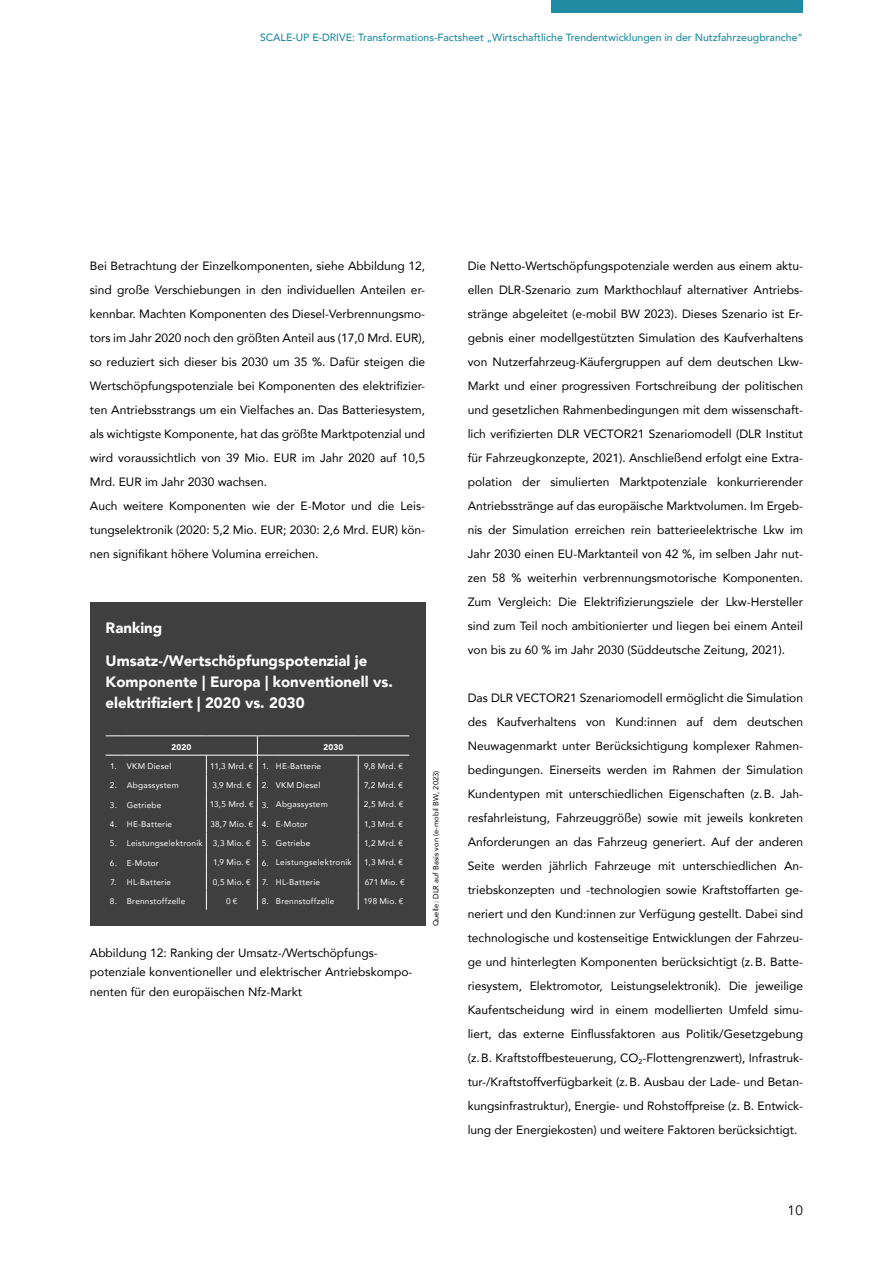
<style>
.page{position:relative;width:893px;height:1263px;background:#fff}
.page>*{position:absolute;margin:0;border:0;box-sizing:border-box;transform-origin:0 0}
.t1{font:900 15px/21px "Avenir";color:#fff}
.t2{font:13.5px "Avenir";color:#000}
.Innenteil_Fließtext_ohne_Abstand{font:12px/24px "Avenir";color:#000;text-align:justify}
.t3{font:500 10.5px "Avenir";color:#208ca4}
.t4{font:8.25px "Avenir";letter-spacing:.025em;color:#fff}
.t5{font:900 8.25px "Avenir";letter-spacing:.025em;color:#fff}
.t6{font:7.5px "Avenir";letter-spacing:.01em;color:#000}
</style>
<div class="page">
<div style="left:551px;top:0;width:252px;height:13px;background:#208ca4"></div>
<div style="left:90px;top:603px;width:335px;height:323px;background:#3f3f40"></div>
<svg style="left:106px;top:735px;width:15px;height:1px"></svg>
<hr style="left:121px;top:735px;width:85px;height:1px;background:#f7f9fb">
<hr style="left:206px;top:735px;width:51px;height:1px;background:#f7f9fb">
<hr style="left:273px;top:735px;width:85px;height:1px;background:#f7f9fb">
<hr style="left:358px;top:735px;width:51px;height:1px;background:#f7f9fb">
<svg style="left:106px;top:755px;width:15px;height:1px"></svg>
<hr style="left:121px;top:755px;width:85px;height:1px;background:#fff">
<hr style="left:206px;top:755px;width:51px;height:1px;background:#fff">
<hr style="left:273px;top:755px;width:85px;height:1px;background:#fff">
<hr style="left:358px;top:755px;width:51px;height:1px;background:#fff">
<svg style="left:206px;top:755px;width:1px;height:155px"></svg>
<svg style="left:358px;top:755px;width:1px;height:155px"></svg>
<svg style="left:257px;top:735px;width:16px;height:175px"></svg>
<p class="t3" style="left:260px;top:29px;width:545px">SCALE-UP E-DRIVE: Transformations-Factsheet „Wirtschaftliche Trendentwicklungen in der Nutzfahrzeugbranche“</p>
<p class="Innenteil_Fließtext_ohne_Abstand" style="left:90px;top:253px;width:337px">Bei Betrachtung der Einzelkomponenten, siehe Abbildung 12, sind große Verschiebungen in den individuellen Anteilen er&shy;kennbar. Machten Komponenten des Diesel-Verbrennungsmo&shy;tors im Jahr 2020 noch den größten Anteil aus (17,0 Mrd. EUR), so reduziert sich dieser bis 2030 um 35 %. Dafür steigen die Wertschöpfungspotenziale bei Komponenten des elektrifizier&shy;ten Antriebsstrangs um ein Vielfaches an. Das Batteriesystem, als wichtigste Komponente, hat das größte Marktpotenzial und wird voraussichtlich von 39 Mio. EUR im Jahr 2020 auf 10,5<br>Mrd. EUR im Jahr 2030 wachsen.</p>
<p class="Innenteil_Fließtext_ohne_Abstand" style="left:90px;top:493px;width:337px">Auch weitere Komponenten wie der E-Motor und die Leis&shy;tungselektronik (2020: 5,2 Mio. EUR; 2030: 2,6 Mrd. EUR) kön&shy;nen signifikant höhere Volumina erreichen.</p>
<p class="t1" style="left:106px;top:617px;width:58px">Ranking</p>
<p class="t1" style="left:106px;top:650px;width:289px">Umsatz-/Wertschöpfungspotenzial je<br>Komponente | Europa | konventionell vs. elektrifiziert | 2020 vs. 2030</p>
<p class="t5" style="left:171px;top:740px;width:22px">2020</p>
<p class="t5" style="left:323px;top:740px;width:22px">2030</p>
<p class="t4" style="left:110px;top:759px;width:63px">1. VKM Diesel</p>
<p class="t4" style="left:210px;top:759px;width:112px">11,3 Mrd. € 1. HE-Batterie</p>
<p class="t4" style="left:364px;top:759px;width:41px">9,8 Mrd. €</p>
<p class="t4" style="left:110px;top:779px;width:70px">2. Abgassystem</p>
<p class="t4" style="left:212px;top:778px;width:41px">3,9 Mrd. €</p>
<p class="t4" style="left:262px;top:778px;width:60px">2. VKM Diesel</p>
<p class="t4" style="left:364px;top:778px;width:40px">7,2 Mrd. €</p>
<p class="t4" style="left:110px;top:798px;width:53px">3. Getriebe</p>
<p class="t4" style="left:210px;top:798px;width:119px">13,5 Mrd. € 3. Abgassystem</p>
<p class="t4" style="left:364px;top:798px;width:41px">2,5 Mrd. €</p>
<p class="t4" style="left:110px;top:817px;width:64px">4. HE-Batterie</p>
<p class="t4" style="left:210px;top:817px;width:99px">38,7 Mio. € 4. E-Motor</p>
<p class="t4" style="left:364px;top:817px;width:41px">1,3 Mrd. €</p>
<p class="t4" style="left:110px;top:837px;width:143px">5. Leistungselektronik 3,3 Mio. €</p>
<p class="t4" style="left:262px;top:836px;width:50px">5. Getriebe</p>
<p class="t4" style="left:364px;top:836px;width:41px">1,2 Mrd. €</p>
<p class="t4" style="left:110px;top:856px;width:50px">6. E-Motor</p>
<p class="t4" style="left:213px;top:856px;width:39px">1,9 Mio. €</p>
<p class="t4" style="left:262px;top:856px;width:91px">6. Leistungselektronik</p>
<p class="t4" style="left:364px;top:856px;width:41px">1,3 Mrd. €</p>
<p class="t4" style="left:110px;top:875px;width:62px">7. HL-Batterie</p>
<p class="t4" style="left:213px;top:875px;width:40px">0,5 Mio. €</p>
<p class="t4" style="left:262px;top:875px;width:59px">7. HL-Batterie</p>
<p class="t4" style="left:365px;top:875px;width:41px">671 Mio. €</p>
<p class="t4" style="left:110px;top:895px;width:77px">8. Brennstoffzelle</p>
<p class="t4" style="left:226px;top:894px;width:13px">0 €</p>
<p class="t4" style="left:262px;top:894px;width:74px">8. Brennstoffzelle</p>
<p class="t4" style="left:364px;top:894px;width:42px">198 Mio. €</p>
<p class="Innenteil_Fließtext_ohne_Abstand" style="left:90px;top:942px;width:324px;line-height:19.5px;text-align:left">Abbildung 12: Ranking der Umsatz-/Wertschöpfungs&shy;potenziale konventioneller und elektrischer Antriebskompo&shy;nenten für den europäischen Nfz-Markt</p>
<p class="t6" style="left:430px;top:926px;width:157px;rotate:-90deg">Quelle: DLR auf Basis von (e-mobil BW, 2023)</p>
<p class="Innenteil_Fließtext_ohne_Abstand" style="left:468px;top:253px;width:337px">Die Netto-Wertschöpfungspotenziale werden aus einem aktu&shy;ellen DLR-Szenario zum Markthochlauf alternativer Antriebs&shy;stränge abgeleitet (e-mobil BW 2023). Dieses Szenario ist Er&shy;gebnis einer modellgestützten Simulation des Kaufverhaltens von Nutzerfahrzeug-Käufergruppen auf dem deutschen Lkw-Markt und einer progressiven Fortschreibung der politischen und gesetzlichen Rahmenbedingungen mit dem wissenschaft&shy;lich verifizierten DLR VECTOR21 Szenariomodell (DLR Institut für Fahrzeugkonzepte, 2021). Anschließend erfolgt eine Extra&shy;polation der simulierten Marktpotenziale konkurrierender Antriebsstränge auf das europäische Marktvolumen. Im Ergeb&shy;nis der Simulation erreichen rein batterieelektrische Lkw im Jahr 2030 einen EU-Marktanteil von 42 %, im selben Jahr nut&shy;zen 58 % weiterhin verbrennungsmotorische Komponenten.<br>Zum Vergleich: Die Elektrifizierungsziele der Lkw-Hersteller sind zum Teil noch ambitionierter und liegen bei einem Anteil von bis zu 60 % im Jahr 2030 (Süddeutsche Zeitung, 2021).</p>
<p class="Innenteil_Fließtext_ohne_Abstand" style="left:468px;top:685px;width:337px">Das DLR VECTOR21 Szenariomodell ermöglicht die Simulation des Kaufverhaltens von Kund:innen auf dem deutschen Neuwagenmarkt unter Berücksichtigung komplexer Rahmen&shy;bedingungen. Einerseits werden im Rahmen der Simulation Kundentypen mit unterschiedlichen Eigenschaften (z.B. Jah&shy;resfahrleistung, Fahrzeuggröße) sowie mit jeweils konkreten Anforderungen an das Fahrzeug generiert. Auf der anderen Seite werden jährlich Fahrzeuge mit unterschiedlichen An&shy;triebskonzepten und -technologien sowie Kraftstoffarten ge&shy;neriert und den Kund:innen zur Verfügung gestellt. Dabei sind technologische und kostenseitige Entwicklungen der Fahrzeu&shy;ge und hinterlegten Komponenten berücksichtigt (z.B. Batte&shy;riesystem, Elektromotor, Leistungselektronik). Die jeweilige Kaufentscheidung wird in einem modellierten Umfeld simu&shy;liert, das externe Einflussfaktoren aus Politik/Gesetzgebung (z.B. Kraftstoffbesteuerung, CO<sub>2</sub>-Flottengrenzwert), Infrastruk&shy;tur-/Kraftstoffverfügbarkeit (z.B. Ausbau der Lade- und Betan&shy;kungsinfrastruktur), Energie- und Rohstoffpreise (z. B. Entwick&shy;lung der Energiekosten) und weitere Faktoren berücksichtigt.</p>
<p class="t2" style="left:787px;top:1202px;width:17px">10</p>
</div>
